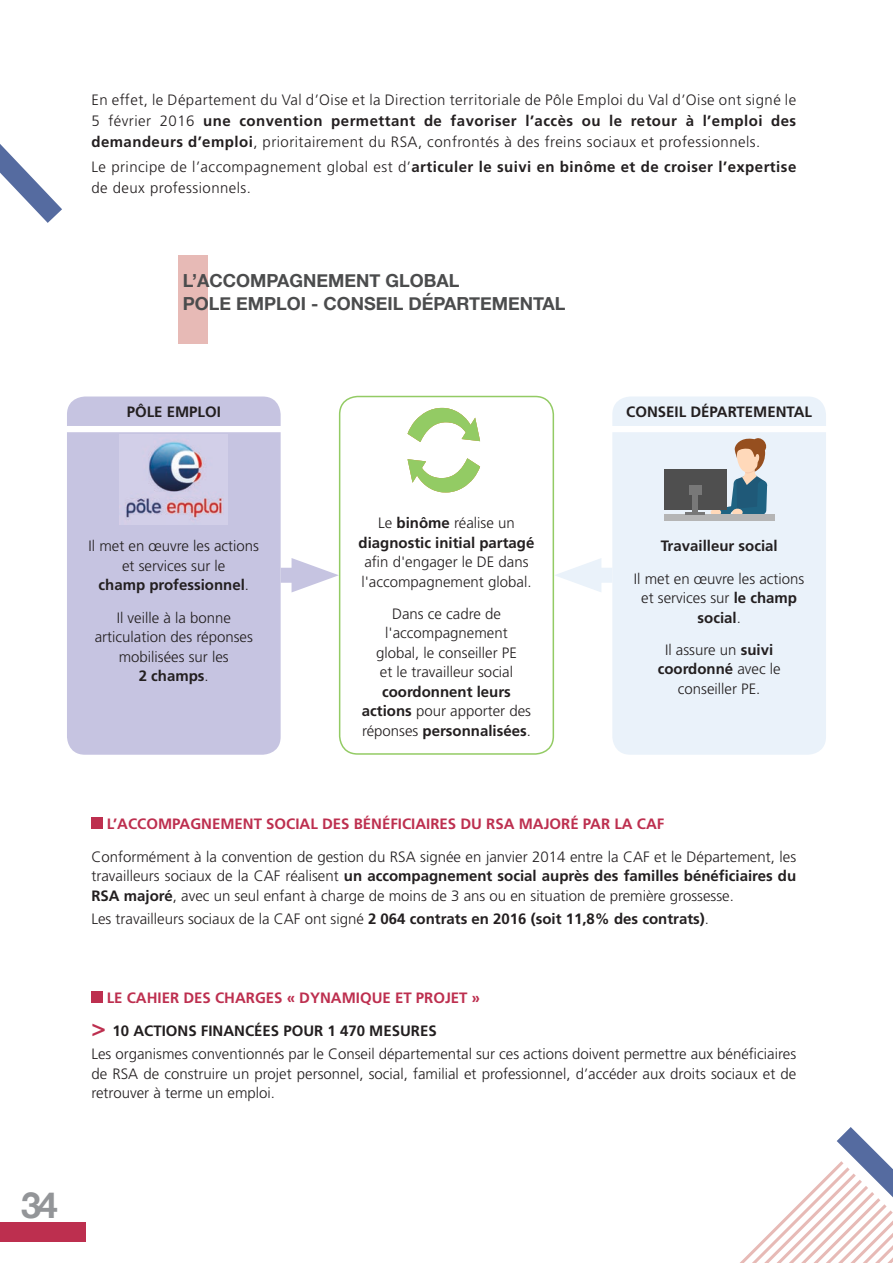
<style>
.page{position:relative;width:893px;height:1263px;background:#fff}
.page>*{position:absolute;margin:0;border:0;box-sizing:border-box;transform-origin:0 0}
.t1{font:700 36px "Helvetica Neue";color:#939598}
.t2{font:700 18px/22.5px "Helvetica Neue";color:#4b4c4d}
.t3{font:300 15px/19.5px "Frutiger LT Std";color:#231f20;text-align:center}
.t4{font:700 15px/19.5px "Frutiger LT Std";color:#231f20;text-align:center}
.t5{font:300 15px/21px "Frutiger LT Std";letter-spacing:.03em;color:#231f20}
.t6{font:700 15px "Frutiger LT Std";color:#bd2f4f}
.s1{font-weight:700}
.s2{font-weight:300}
.s3{font-weight:700;font-size:24px;color:#bd2f4f}
</style>
<div class="page">
<div style="left:0;top:1222px;width:85px;height:20px;background:#bd2f4f"></div>
<svg style="left:740px;top:1127px;width:153px;height:136px"></svg>
<div style="left:91px;top:991px;width:12px;height:11px;background:#bd2f4f"></div>
<div style="left:91px;top:818px;width:12px;height:11px;background:#bd2f4f"></div>
<svg style="left:0;top:144px;width:62px;height:79px"></svg>
<div style="left:179px;top:255px;width:29px;height:89px;background:#e7bab6"></div>
<div style="left:339px;top:396px;width:215px;height:359px;border:2px solid #93cb64;border-radius:18px"></div>
<div style="left:67px;top:396px;width:214px;height:30px;background:#c6c4e1"></div>
<div style="left:612px;top:396px;width:214px;height:30px;background:#eaf2fa"></div>
<div style="left:67px;top:432px;width:214px;height:323px;background:#c6c4e1"></div>
<div style="left:612px;top:432px;width:214px;height:323px;background:#eaf2fa"></div>
<img style="left:120px;top:435px;width:108px;height:89px">
<div style="left:281px;top:568px;width:30px;height:15px;background:#c6c4e1"></div>
<svg style="left:292px;top:558px;width:47px;height:34px"></svg>
<div style="left:582px;top:568px;width:30px;height:15px;background:#eaf2fa"></div>
<svg style="left:554px;top:558px;width:47px;height:34px"></svg>
<svg style="left:408px;top:408px;width:72px;height:34px"></svg>
<svg style="left:408px;top:458px;width:72px;height:35px"></svg>
<svg style="left:711px;top:437px;width:56px;height:78px;background:#a1a9ac"></svg>
<div style="left:664px;top:515px;width:110px;height:6px;background:#b5b5b5"></div>
<div style="left:664px;top:469px;width:63px;height:40px;background:#4f4f4f"></div>
<div style="left:692px;top:494px;width:6px;height:21px;background:#787878"></div>
<div style="left:689px;top:485px;width:12px;height:10px;background:#787878"></div>
<hr style="left:686px;top:512px;width:19px;height:3px;background:#787878">
<p class="t3" style="left:91px;top:89px;width:706px;line-height:21px;text-align:justify">En effet, le Département du Val d’Oise et la Direction territoriale de Pôle Emploi du Val d’Oise ont signé le 5 février 2016 <span class="s1">une convention permettant de favoriser l’accès ou le retour à l’emploi des demandeurs d’emploi</span>, prioritairement du RSA, confrontés à des freins sociaux et professionnels.</p>
<p class="t5" style="left:91px;top:157px;width:706px">Le principe de l’accompagnement global est d’<span class="s1">articuler le suivi en binôme et de croiser l’expertise </span>de deux professionnels.</p>
<p class="t2" style="left:183px;top:270px;width:384px">L’ACCOMPAGNEMENT GLOBAL<br>POLE EMPLOI - CONSEIL DÉPARTEMENTAL</p>
<p class="t4" style="left:127px;top:402px;width:96px">PÔLE EMPLOI</p>
<p class="t4" style="left:626px;top:402px;width:187px">CONSEIL DÉPARTEMENTAL</p>
<p class="t3" style="left:89px;top:537px;width:172px">Il met en œuvre les actions et services sur le<br><span class="s1">champ professionnel</span>.</p>
<p class="t3" style="left:95px;top:608px;width:160px">Il veille à la bonne articulation des réponses mobilisées sur les<br><span class="s1">2 champs</span>.</p>
<p class="t4" style="left:359px;top:513px;width:177px"><span class="s2">Le</span> binôme <span class="s2">réalise un </span>diagnostic initial partagé</p>
<p class="t3" style="left:361px;top:552px;width:172px;text-align:left">afin d'engager le DE dans l'accompagnement global.</p>
<p class="t3" style="left:376px;top:604px;width:142px">Dans ce cadre de l'accompagnement global, le conseiller PE et le travailleur social</p>
<p class="t4" style="left:362px;top:682px;width:171px">coordonnent leurs actions <span class="s2">pour apporter des réponses</span> personnalisées<span class="s2">.</span></p>
<p class="t4" style="left:661px;top:536px;width:118px">Travailleur social</p>
<p class="t3" style="left:634px;top:569px;width:172px">Il met en œuvre les actions et services sur <span class="s1">le champ social</span>.</p>
<p class="t3" style="left:658px;top:640px;width:125px">Il assure un <span class="s1">suivi coordonné</span> avec le conseiller PE.</p>
<p class="t6" style="left:107px;top:815px;width:559px">L’ACCOMPAGNEMENT SOCIAL DES BÉNÉFICIAIRES DU RSA MAJORÉ PAR LA CAF</p>
<p class="t3" style="left:91px;top:847px;width:706px;text-align:justify">Conformément à la convention de gestion du RSA signée en janvier 2014 entre la CAF et le Département, les travailleurs sociaux de la CAF réalisent <span class="s1">un accompagnement social auprès des familles bénéficiaires du RSA majoré</span>, avec un seul enfant à charge de moins de 3 ans ou en situation de première grossesse.</p>
<p class="t4" style="left:91px;top:909px;width:619px"><span class="s2">Les travailleurs sociaux de la CAF ont signé</span> 2 064 contrats en 2016 (soit 11,8% des contrats)<span class="s2">.</span></p>
<p class="t6" style="left:107px;top:988px;width:375px">LE CAHIER DES CHARGES « DYNAMIQUE ET PROJET »</p>
<p class="t3" style="left:91px;top:1019px;width:706px;line-height:23.7px;text-align:left"><span class="s3">&gt;</span> <span class="s1">10 ACTIONS FINANCÉES POUR 1 470 MESURES<br></span>Les organismes conventionnés par le Conseil départemental sur ces actions doivent permettre aux bénéficiaires</p>
<p class="t3" style="left:91px;top:1064px;width:706px;text-align:left">de RSA de construire un projet personnel, social, familial et professionnel, d’accéder aux droits sociaux et de retrouver à terme un emploi.</p>
<h1 class="t1" style="left:21px;top:1177px;width:38px">34</h1>
</div>
